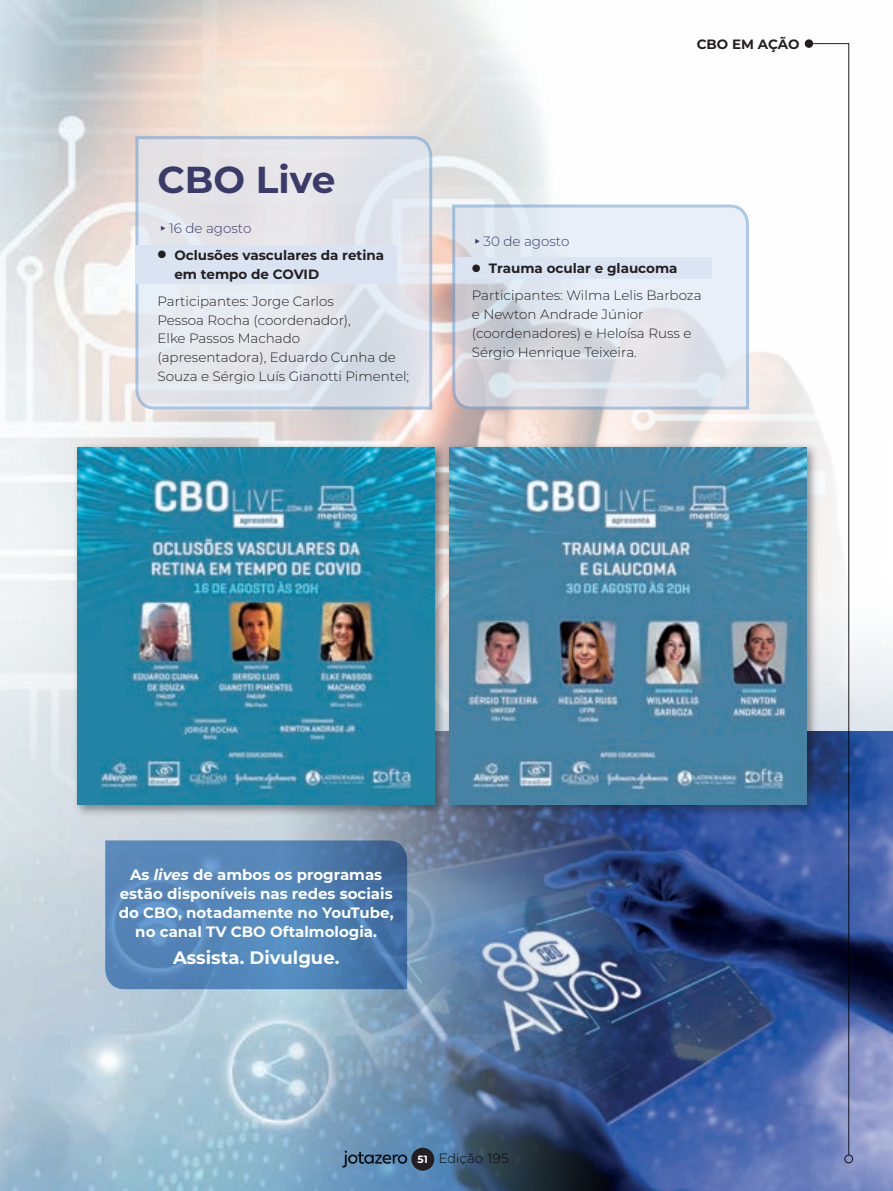
<style>
.page{position:relative;width:893px;height:1191px;background:#fff}
.page>*{position:absolute;margin:0;border:0;box-sizing:border-box;transform-origin:0 0}
.t1{font:700 37.5px "Montserrat";color:#3a3b69}
.t2{font:700 18px "Montserrat";color:#fff}
.t3{font:700 15px/18.8px "Montserrat";color:#fff;text-align:center}
.t4{font:300 13.5px/18.8px "Montserrat";color:#231f20}
.t5{font:700 13.5px/18.8px "Montserrat";color:#231f20}
.t6{font:300 13.5px "Montserrat";color:#3a3b69}
.t7{font:300 13.5px "Gotham";color:#231f20}
.s1{font-weight:700}
.s2{font-style:italic}
.s3{font-family:"Montserrat";font-weight:700;font-size:10.5px;color:#fff}
</style>
<div class="page">
<img style="left:0;top:0;width:850px;height:580px">
<img style="left:0;top:580px;width:893px;height:611px">
<img style="left:284px;top:732px;width:609px;height:459px">
<div style="left:72px;top:442px;width:375px;height:374px;background:#231f20;opacity:.5"></div>
<img style="left:78px;top:447px;width:357px;height:357px">
<div style="left:444px;top:442px;width:375px;height:374px;background:#231f20;opacity:.5"></div>
<img style="left:450px;top:447px;width:357px;height:357px">
<svg style="left:134px;top:135px;width:300px;height:276px;background:#dfe2e8"></svg>
<div style="left:135px;top:246px;width:262px;height:38px;background:#d9e3f2"></div>
<svg style="left:451px;top:203px;width:299px;height:208px;background:#dce2ea"></svg>
<svg style="left:104px;top:839px;width:305px;height:151px;background:#5384b5"></svg>
<svg style="left:342px;top:1150px;width:65px;height:17px"></svg>
<div style="left:411px;top:1147px;width:23px;height:23px;background:#231f20;border-radius:50%"></div>
<div style="left:805px;top:39px;width:8px;height:9px;background:#231f20;border-radius:50%"></div>
<svg style="left:812px;top:43px;width:37px;height:1112px"></svg>
<div style="left:844px;top:1154px;width:9px;height:9px;border:1px solid #231f20;border-radius:50%"></div>
<h1 class="t1" style="left:157px;top:152px;width:179px">CBO Live</h1>
<p class="t6" style="left:157px;top:219px;width:96px">▸16 de agosto</p>
<p class="t5" style="left:174px;top:245px;width:211px;text-indent:-17px">● Oclusões vasculares da retina em tempo de COVID</p>
<p class="t4" style="left:157px;top:291px;width:253px">Participantes: Jorge Carlos<br>Pessoa Rocha (coordenador),<br>Elke Passos Machado (apresentadora), Eduardo Cunha de<br>Souza e Sérgio Luís Gianotti Pimentel;</p>
<p class="t5" style="left:697px;top:34px;width:104px">CBO EM AÇÃO</p>
<p class="t6" style="left:472px;top:232px;width:99px">▸30 de agosto</p>
<p class="t4" style="left:472px;top:254px;width:231px;line-height:27.3px">● <span class="s1">Trauma ocular e glaucoma<br></span>Participantes: Wilma Lelis Barboza</p>
<p class="t4" style="left:472px;top:304px;width:221px">e Newton Andrade Júnior (coordenadores) e Heloísa Russ e<br>Sérgio Henrique Teixeira.</p>
<p class="t3" style="left:119px;top:865px;width:276px">As <span class="s2">lives</span> de ambos os programas estão disponíveis nas redes sociais do CBO, notadamente no YouTube, no canal TV CBO Oftalmologia.</p>
<h2 class="t2" style="left:173px;top:944px;width:168px">Assista. Divulgue.</h2>
<p class="t7" style="left:418px;top:1149px;width:93px"><span class="s3">51</span> Edição 195</p>
</div>
